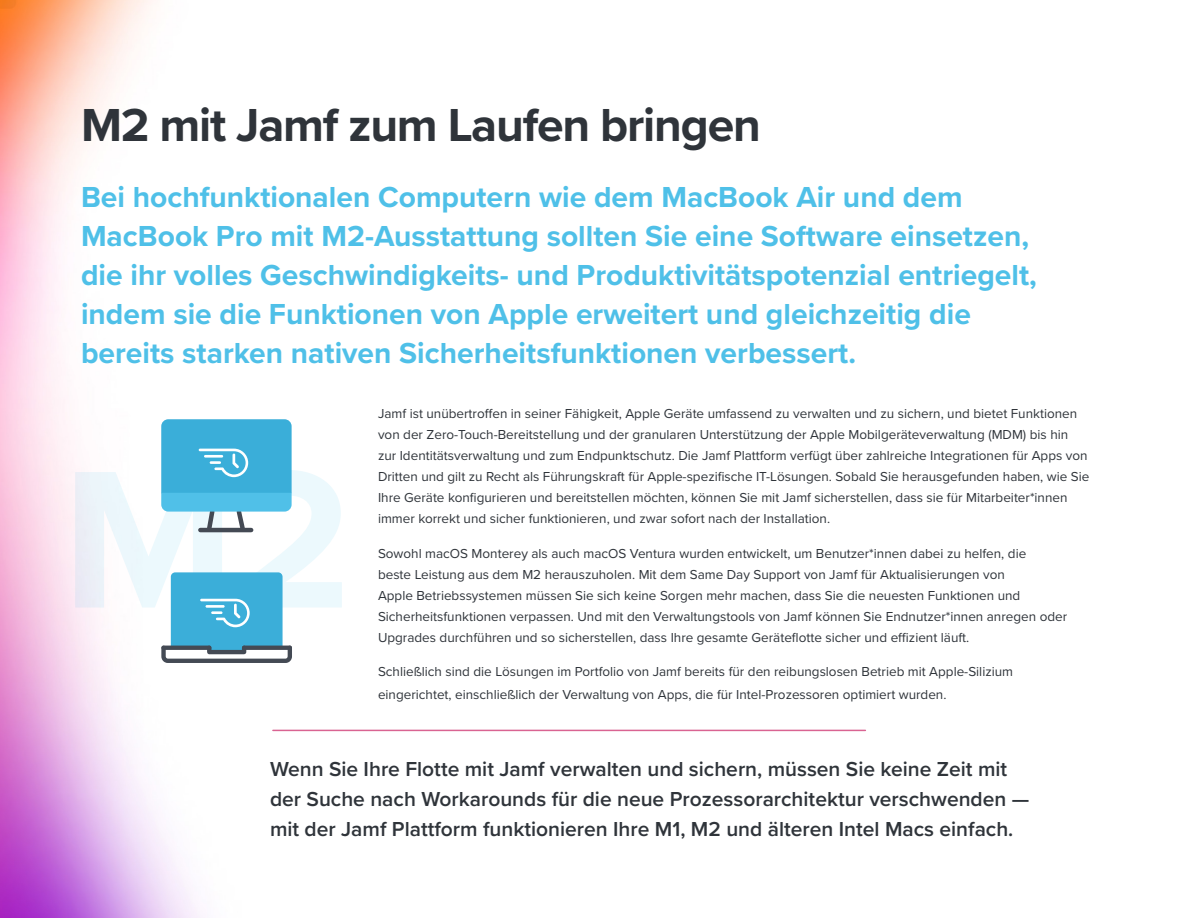
<style>
.page{position:relative;width:1188px;height:918px;background:#fff}
.page>*{position:absolute;margin:0;border:0;box-sizing:border-box;transform-origin:0 0}
.t1{font:700 48px "Proxima Nova";letter-spacing:-.025em;color:#2f343a}
.t2{font:700 30px/39px "Proxima Nova";color:#4fc0e8}
.t3{font:600 21px/30px "Proxima Nova";color:#2f343a}
.t4{font:13.5px/21px "Proxima Nova";color:#2f343a}
</style>
<div class="page">
<img style="left:0;top:0;width:409px;height:918px">
<hr style="left:273px;top:730px;width:592px;height:1px;background:#d96492">
<svg style="left:161px;top:419px;width:131px;height:116px"></svg>
<svg style="left:159px;top:572px;width:135px;height:93px"></svg>
<h1 class="t1" style="left:81px;top:90px;width:681px">M2 mit Jamf zum Laufen bringen</h1>
<p class="t2" style="left:81px;top:177px;width:957px">Bei hochfunktionalen Computern wie dem MacBook Air und dem MacBook Pro mit M2-Ausstattung sollten Sie eine Software einsetzen, die ihr volles Geschwindigkeits- und Produktivitätspotenzial entriegelt, indem sie die Funktionen von Apple erweitert und gleichzeitig die bereits starken nativen Sicherheitsfunktionen verbessert.</p>
<p class="t4" style="left:378px;top:403px;width:713px">Jamf ist unübertroffen in seiner Fähigkeit, Apple Geräte umfassend zu verwalten und zu sichern, und bietet Funktionen von der Zero-Touch-Bereitstellung und der granularen Unterstützung der Apple Mobilgeräteverwaltung (MDM) bis hin zur Identitätsverwaltung und zum Endpunktschutz. Die Jamf Plattform verfügt über zahlreiche Integrationen für Apps von Dritten und gilt zu Recht als Führungskraft für Apple-spezifische IT-Lösungen. Sobald Sie herausgefunden haben, wie Sie Ihre Geräte konfigurieren und bereitstellen möchten, können Sie mit Jamf sicherstellen, dass sie für Mitarbeiter*innen immer korrekt und sicher funktionieren, und zwar sofort nach der Installation.</p>
<p class="t4" style="left:378px;top:542px;width:691px">Sowohl macOS Monterey als auch macOS Ventura wurden entwickelt, um Benutzer*innen dabei zu helfen, die<br>beste Leistung aus dem M2 herauszuholen. Mit dem Same Day Support von Jamf für Aktualisierungen von<br>Apple Betriebssystemen müssen Sie sich keine Sorgen mehr machen, dass Sie die neuesten Funktionen und Sicherheitsfunktionen verpassen. Und mit den Verwaltungstools von Jamf können Sie Endnutzer*innen anregen oder Upgrades durchführen und so sicherstellen, dass Ihre gesamte Geräteflotte sicher und effizient läuft.</p>
<p class="t4" style="left:378px;top:660px;width:637px;line-height:22.5px">Schließlich sind die Lösungen im Portfolio von Jamf bereits für den reibungslosen Betrieb mit Apple-Silizium eingerichtet, einschließlich der Verwaltung von Apps, die für Intel-Prozessoren optimiert wurden.</p>
<h3 class="t3" style="left:270px;top:753px;width:761px">Wenn Sie Ihre Flotte mit Jamf verwalten und sichern, müssen Sie keine Zeit mit der Suche nach Workarounds für die neue Prozessorarchitektur verschwenden — mit der Jamf Plattform funktionieren Ihre M1, M2 und älteren Intel Macs einfach.</h3>
</div>
